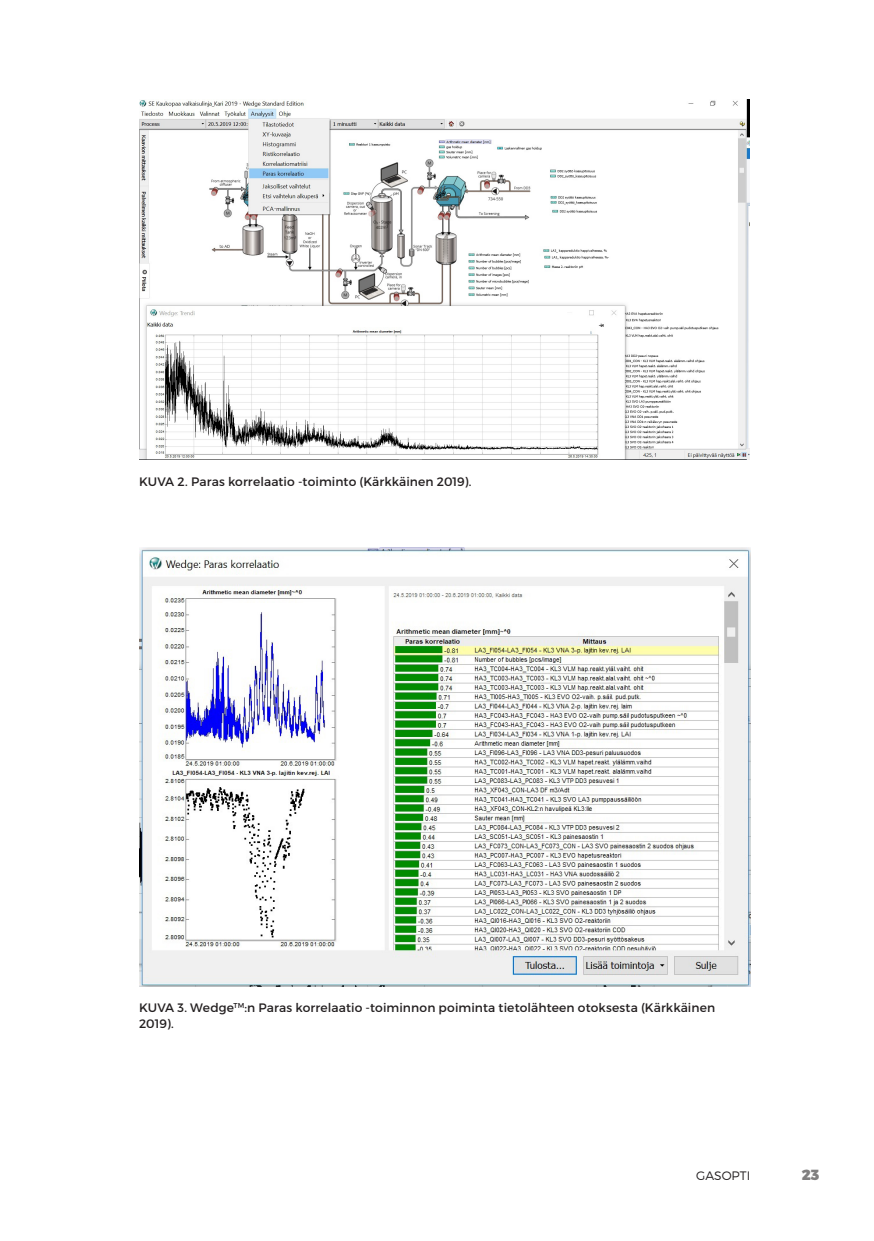
<style>
.page{position:relative;width:874px;height:1241px;background:#fff}
.page>*{position:absolute;margin:0;border:0;box-sizing:border-box;transform-origin:0 0}
.t1{font:900 14.7px "Montserrat";color:#818080}
.t2{font:12.25px/15.8px "Montserrat";letter-spacing:.01em;color:#231f20}
.t3{font:300 12.25px "Montserrat";color:#231f20}
</style>
<div class="page">
<img style="left:139px;top:100px;width:609px;height:360px">
<img style="left:139px;top:547px;width:610px;height:439px">
<p class="t2" style="left:139px;top:473px;width:334px">KUVA 2. Paras korrelaatio -toiminto (Kärkkäinen 2019).</p>
<p class="t2" style="left:139px;top:999px;width:577px">KUVA 3. Wedge<sup>TM</sup>:n Paras korrelaatio -toiminnon poiminta tietolähteen otoksesta (Kärkkäinen<br>2019).</p>
<p class="t3" style="left:695px;top:1167px;width:55px">GASOPTI</p>
<p class="t1" style="left:801px;top:1165px;width:19px">23</p>
</div>
